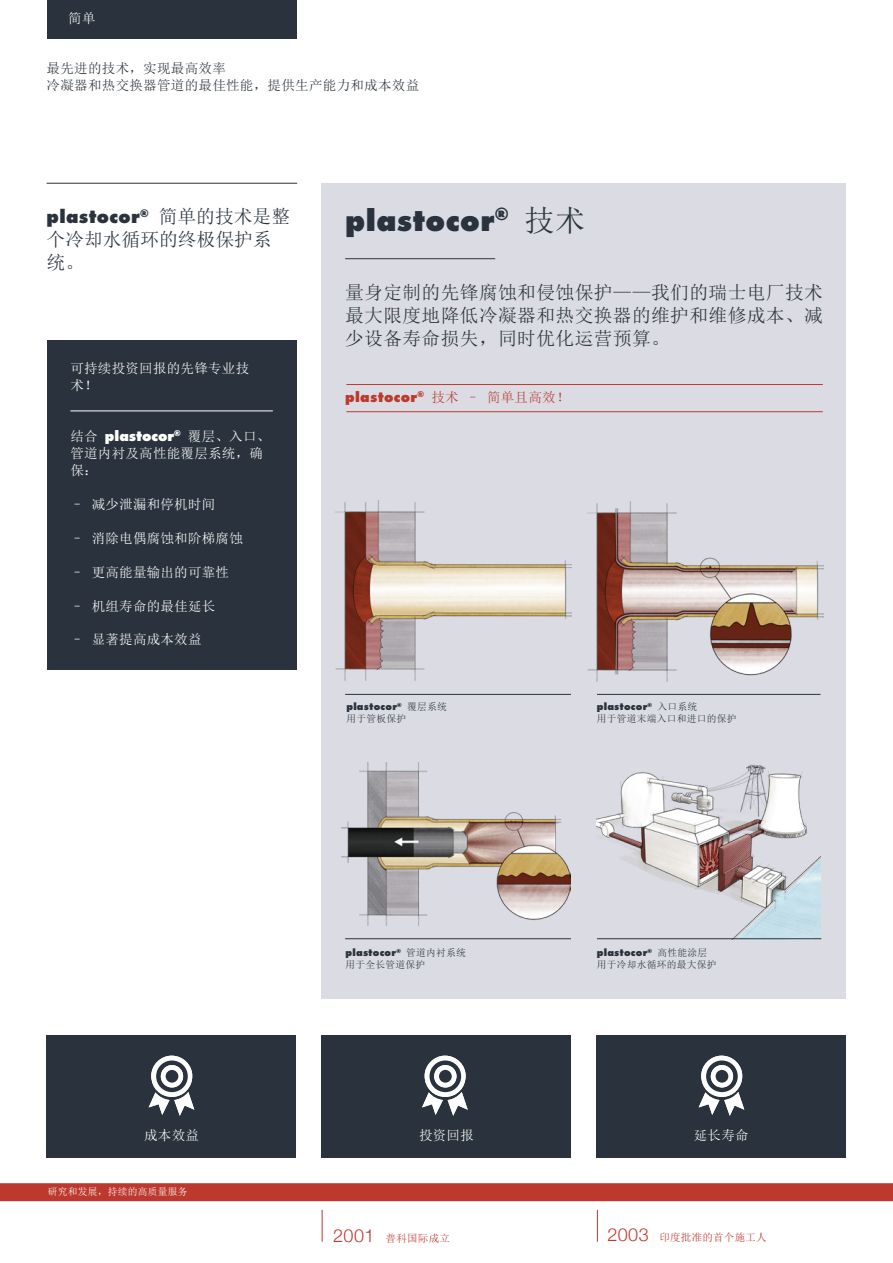
<style>
.page{position:relative;width:893px;height:1263px;background:#fff}
.page>*{position:absolute;margin:0;border:0;box-sizing:border-box;transform-origin:0 0}
.t1{font:700 expanded 31.5px "Futura";letter-spacing:.015em;color:#2a333d}
.t2{font:700 expanded 19.5px "Futura";letter-spacing:.02em;color:#2a333d}
.t3{font:18.75px/23px "Sim Sun";letter-spacing:.02em;color:#2a333d;text-align:justify}
.t4{font:18.75px/23px "Sim Sun";color:#2a333d}
.t5{font:700 expanded 15px "Futura";letter-spacing:.025em;color:#bd392e}
.t6{font:700 expanded 15px "Futura";color:#fff}
.t7{font:13.5px/17px "Sim Sun";letter-spacing:.02em;color:#fff}
.t8{font:13.5px/17px "Sim Sun";letter-spacing:.025em;color:#2a333d}
.t9{font:700 expanded 10.5px "Futura";letter-spacing:.025em;color:#2a333d}
.t10{font:10.5px "Sim Sun";letter-spacing:.025em;color:#bd392e}
.t11{font:9.75px "Sim Sun";letter-spacing:.025em;color:#2a333d}
.t12{font:9.75px "Sim Sun";letter-spacing:.025em;color:#fff}
.s1{font-family:"Sim Sun";font-weight:400;font-stretch:normal;font-size:18.75px}
.s2{font-family:"Sim Sun";font-weight:400;font-stretch:normal;font-size:13.5px}
.s3{font-family:"Sim Sun";font-weight:400;font-stretch:normal;font-size:30px}
.s4{font-family:"Sim Sun";font-weight:400;font-stretch:normal;font-size:9.75px}
.s5{font-family:"Helvetica Neue";font-weight:300;font-size:18px}
</style>
<div class="page">
<div style="left:322px;top:184px;width:524px;height:815px;background:#dbdce3"></div>
<div style="left:47px;top:0;width:249px;height:38px;background:#2a333d"></div>
<hr style="left:345px;top:258px;width:150px;height:1px;background:#2a333d">
<hr style="left:346px;top:384px;width:477px;height:1px;background:#bd392e">
<hr style="left:47px;top:183px;width:250px;height:1px;background:#2a333d">
<hr style="left:346px;top:411px;width:477px;height:1px;background:#bd392e">
<div style="left:47px;top:340px;width:249px;height:330px;background:#2a333d"></div>
<div style="left:0;top:1183px;width:893px;height:18px;background:#bd392e"></div>
<hr style="left:322px;top:1210px;width:1px;height:32px;background:#bd392e">
<hr style="left:597px;top:1210px;width:1px;height:32px;background:#bd392e">
<img style="left:335px;top:501px;width:236px;height:179px">
<img style="left:341px;top:763px;width:229px;height:162px">
<img style="left:587px;top:502px;width:237px;height:180px">
<img style="left:597px;top:764px;width:223px;height:174px">
<hr style="left:70px;top:410px;width:203px;height:1px;background:#fff">
<hr style="left:345px;top:694px;width:226px;height:1px;background:#2a333d">
<hr style="left:345px;top:938px;width:226px;height:1px;background:#2a333d">
<hr style="left:597px;top:694px;width:223px;height:1px;background:#2a333d">
<hr style="left:597px;top:938px;width:224px;height:1px;background:#2a333d">
<div style="left:46px;top:1035px;width:250px;height:123px;background:#2a333d"></div>
<div style="left:322px;top:1035px;width:249px;height:123px;background:#2a333d"></div>
<div style="left:597px;top:1035px;width:249px;height:123px;background:#2a333d"></div>
<svg style="left:149px;top:1055px;width:45px;height:61px"></svg>
<div style="left:166px;top:1070px;width:12px;height:13px;background:#2a333d;border-radius:50%"></div>
<svg style="left:422px;top:1055px;width:46px;height:61px"></svg>
<div style="left:439px;top:1070px;width:13px;height:13px;background:#2a333d;border-radius:50%"></div>
<svg style="left:699px;top:1055px;width:45px;height:61px"></svg>
<div style="left:716px;top:1070px;width:12px;height:13px;background:#2a333d;border-radius:50%"></div>
<p class="t7" style="left:68px;top:9px;width:29px">简单</p>
<p class="t8" style="left:47px;top:60px;width:374px">最先进的技术，实现最高效率<br>冷凝器和热交换器管道的最佳性能，提供生产能力和成本效益</p>
<h2 class="t2" style="left:47px;top:205px;width:245px">plastocor<sup>®</sup> <span class="s1">简单的技术是整</span></h2>
<h3 class="t4" style="left:47px;top:228px;width:227px">个冷却水循环的终极保护系统。</h3>
<p class="t7" style="left:70px;top:360px;width:180px">可持续投资回报的先锋专业技术！</p>
<p class="t6" style="left:70px;top:427px;width:201px"><span class="s2">结合</span> plastocor<sup>®</sup> <span class="s2">覆层、入口、</span></p>
<p class="t7" style="left:70px;top:445px;width:194px">管道内衬及高性能覆层系统，确保：</p>
<p class="t7" style="left:70px;top:496px;width:146px">– 减少泄漏和停机时间</p>
<p class="t7" style="left:70px;top:529px;width:174px">– 消除电偶腐蚀和阶梯腐蚀</p>
<p class="t7" style="left:70px;top:563px;width:160px">– 更高能量输出的可靠性</p>
<p class="t7" style="left:70px;top:597px;width:146px">– 机组寿命的最佳延长</p>
<p class="t7" style="left:70px;top:631px;width:133px">– 显著提高成本效益</p>
<h1 class="t1" style="left:345px;top:201px;width:241px">plastocor<sup>®</sup> <span class="s3">技术</span></h1>
<h3 class="t3" style="left:345px;top:281px;width:479px">量身定制的先锋腐蚀和侵蚀保护——我们的瑞士电厂技术最大限度地降低冷凝器和热交换器的维护和维修成本、减少设备寿命损失，同时优化运营预算。</h3>
<p class="t5" style="left:345px;top:388px;width:226px">plastocor<sup>®</sup> <span class="s2">技术 – 简单且高效！</span></p>
<p class="t9" style="left:346px;top:700px;width:102px">plastocor<sup>®</sup> <span class="s4">覆层系统</span></p>
<p class="t11" style="left:346px;top:714px;width:61px">用于管板保护</p>
<p class="t9" style="left:597px;top:700px;width:102px">plastocor<sup>®</sup> <span class="s4">入口系统</span></p>
<p class="t11" style="left:597px;top:714px;width:141px">用于管道末端入口和进口的保护</p>
<p class="t9" style="left:345px;top:946px;width:122px">plastocor<sup>®</sup> <span class="s4">管道内衬系统</span></p>
<p class="t11" style="left:345px;top:960px;width:81px">用于全长管道保护</p>
<p class="t9" style="left:597px;top:946px;width:112px">plastocor<sup>®</sup> <span class="s4">高性能涂层</span></p>
<p class="t11" style="left:597px;top:960px;width:121px">用于冷却水循环的最大保护</p>
<p class="t7" style="left:144px;top:1126px;width:56px">成本效益</p>
<p class="t7" style="left:419px;top:1126px;width:56px">投资回报</p>
<p class="t7" style="left:694px;top:1126px;width:56px">延长寿命</p>
<p class="t12" style="left:48px;top:1187px;width:141px">研究和发展，持续的高质量服务</p>
<p class="t10" style="left:333px;top:1233px;width:118px"><span class="s5">2001</span> 普科国际成立</p>
<p class="t10" style="left:607px;top:1232px;width:161px"><span class="s5">2003</span> 印度批准的首个施工人</p>
</div>
